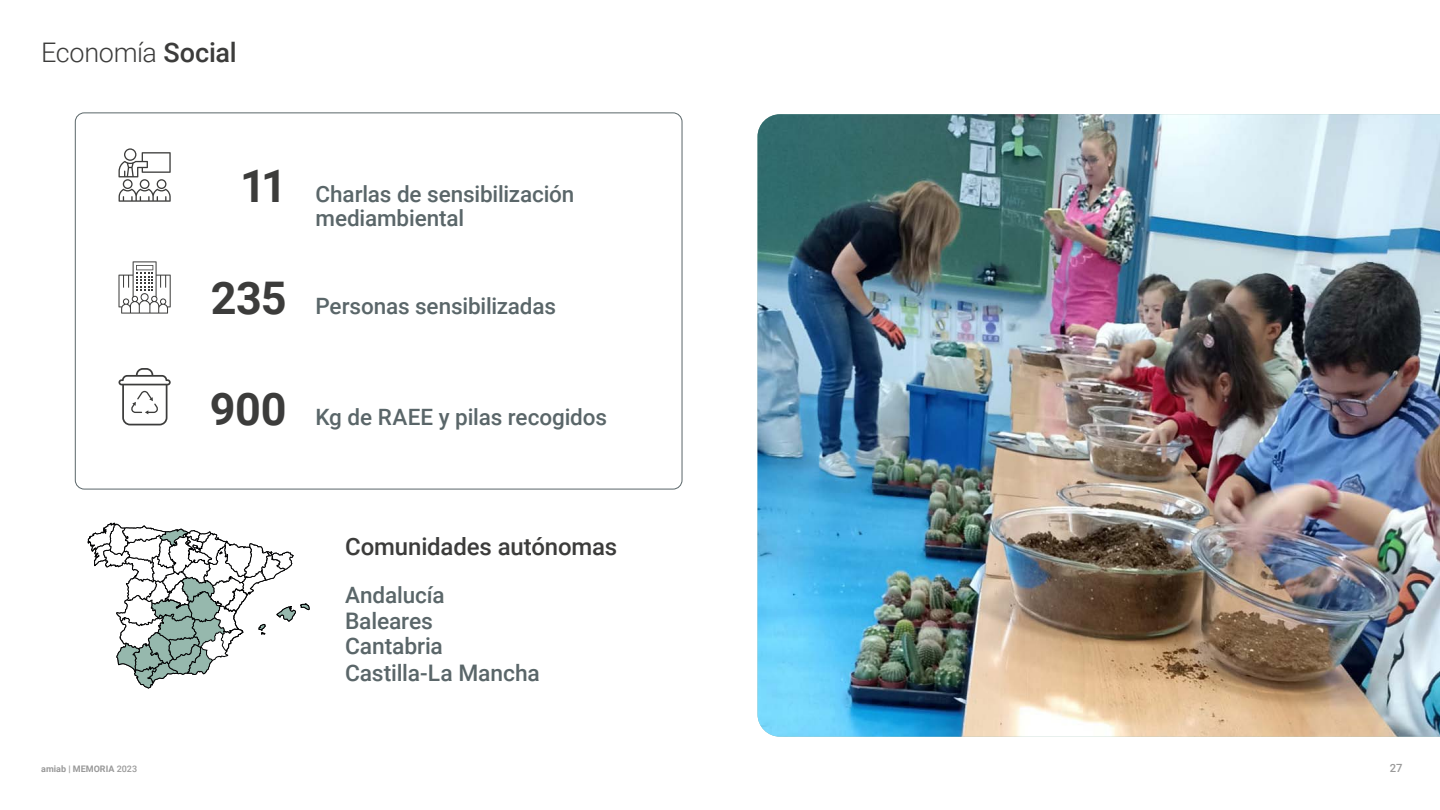
<style>
.page{position:relative;width:1440px;height:810px;background:#fff}
.page>*{position:absolute;margin:0;border:0;box-sizing:border-box;transform-origin:0 0}
.t1{font:700 45px "Roboto";letter-spacing:-.015em;color:#3c3c3b}
.t2{font:300 27px "Roboto";letter-spacing:-.015em;color:#3c3c3b}
.t3{font:500 23.92px "Roboto";letter-spacing:-.005em;color:#3c3c3b}
.t4{font:500 22.8px/26.2px "Roboto";letter-spacing:-.005em;color:#5a6669}
.t5{font:500 22.5px/24.8px "Roboto";letter-spacing:-.01em;color:#5a6669}
.t6{font:500 11.25px "Roboto";color:#999}
.t7{font:700 9px "Roboto";color:#999}
.s1{font-weight:500}
</style>
<div class="page">
<svg style="left:88px;top:523px;width:221px;height:165px"></svg>
<img style="left:758px;top:114px;width:682px;height:623px">
<svg style="left:118px;top:368px;width:53px;height:57px"></svg>
<svg style="left:118px;top:261px;width:53px;height:53px"></svg>
<svg style="left:118px;top:148px;width:53px;height:54px"></svg>
<p class="t2" style="left:41px;top:33px;width:197px">Economía <span class="s1">Social</span></p>
<h1 class="t1" style="left:240px;top:154px;width:48px">11</h1>
<h1 class="t1" style="left:211px;top:266px;width:77px">235</h1>
<h1 class="t1" style="left:210px;top:378px;width:78px">900</h1>
<p class="t5" style="left:316px;top:181px;width:260px">Charlas de sensibilización mediambiental</p>
<p class="t5" style="left:316px;top:292px;width:242px">Personas sensibilizadas</p>
<p class="t5" style="left:316px;top:404px;width:293px">Kg de RAEE y pilas recogidos</p>
<p class="t3" style="left:345px;top:529px;width:274px">Comunidades autónomas</p>
<p class="t5" style="left:345px;top:582px;width:101px">Andalucía</p>
<p class="t4" style="left:345px;top:606px;width:196px">Baleares<br>Cantabria<br>Castilla-La Mancha</p>
<p class="t7" style="left:41px;top:763px;width:97px">amiab | MEMORIA <span class="s1">2023</span></p>
<p class="t6" style="left:1390px;top:760px;width:14px">27</p>
</div>
